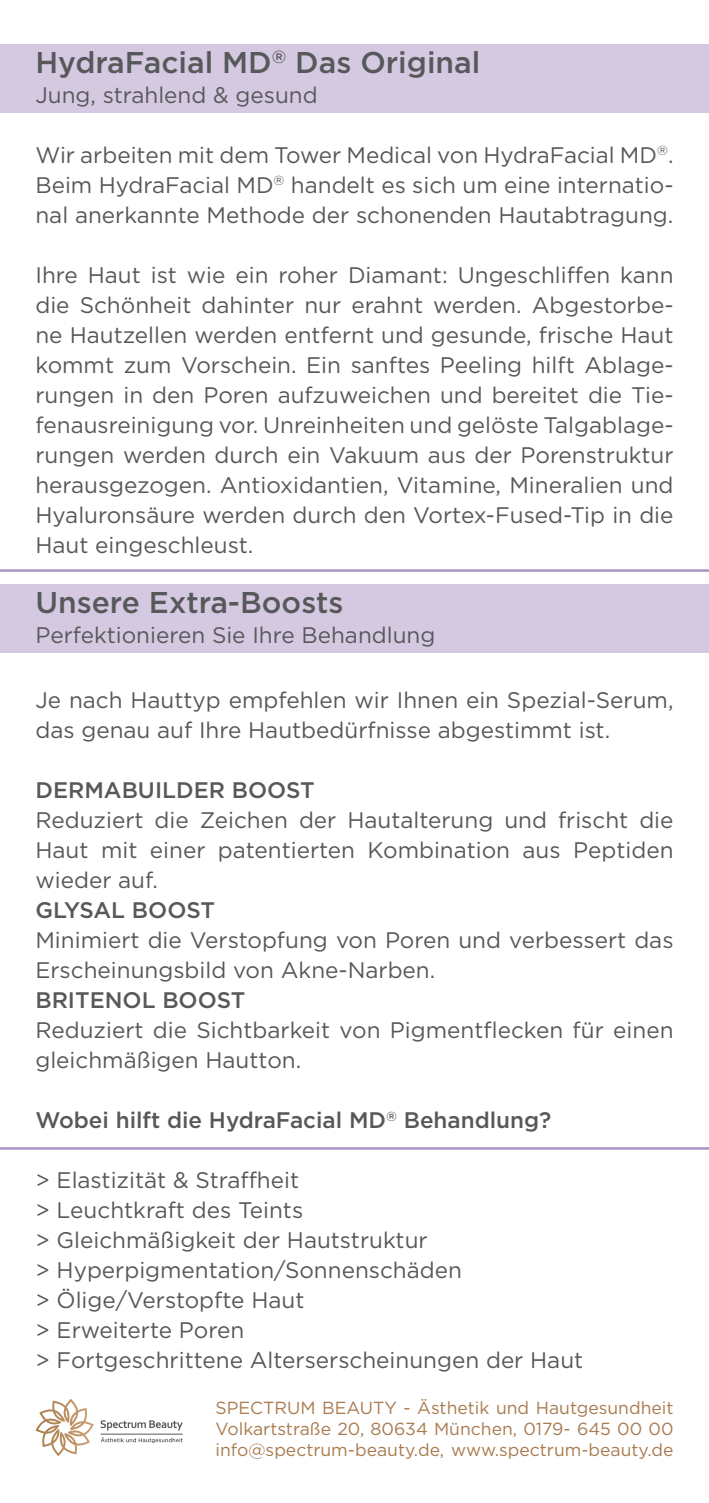
<style>
.page{position:relative;width:709px;height:1503px;background:#fff}
.page>*{position:absolute;margin:0;border:0;box-sizing:border-box;transform-origin:0 0}
.t1{font:500 30px "Gotham";color:#57585a}
.t2{font:22.5px/30px "Gotham";color:#57585a;text-align:justify}
.t3{font:500 22.5px "Gotham";color:#57585a}
.t4{font:17.5px "Gotham";color:#a97b50}
</style>
<div class="page">
<div style="left:0;top:44px;width:709px;height:68px;background:#d5c9e2"></div>
<svg style="left:0;top:569px;width:709px;height:580px"></svg>
<svg style="left:35px;top:1399px;width:59px;height:57px"></svg>
<svg style="left:101px;top:1420px;width:82px;height:10px"></svg>
<hr style="left:101px;top:1433px;width:82px;height:1px;background:#57585a">
<svg style="left:101px;top:1437px;width:82px;height:5px"></svg>
<p class="t1" style="left:35px;top:45px;width:446px">HydraFacial MD<sup>®</sup> Das Original</p>
<p class="t2" style="left:35px;top:79px;width:284px">Jung, strahlend &amp; gesund</p>
<p class="t2" style="left:35px;top:139px;width:639px">Wir arbeiten mit dem Tower Medical von HydraFacial MD<sup>®</sup>.<br>Beim HydraFacial MD<sup>®</sup> handelt es sich um eine internatio&shy;nal anerkannte Methode der schonenden Hautabtragung.</p>
<p class="t2" style="left:35px;top:259px;width:639px">Ihre Haut ist wie ein roher Diamant: Ungeschliffen kann die Schönheit dahinter nur erahnt werden. Abgestorbe&shy;ne Hautzellen werden entfernt und gesunde, frische Haut kommt zum Vorschein. Ein sanftes Peeling hilft Ablage&shy;rungen in den Poren aufzuweichen und bereitet die Tie&shy;fenausreinigung vor. Unreinheiten und gelöste Talgablage&shy;rungen werden durch ein Vakuum aus der Porenstruktur herausgezogen. Antioxidantien, Vitamine, Mineralien und Hyaluronsäure werden durch den Vortex-Fused-Tip in die Haut eingeschleust.</p>
<p class="t1" style="left:35px;top:585px;width:309px">Unsere Extra-Boosts</p>
<p class="t2" style="left:35px;top:619px;width:401px">Perfektionieren Sie Ihre Behandlung</p>
<p class="t2" style="left:35px;top:684px;width:639px">Je nach Hauttyp empfehlen wir Ihnen ein Spezial-Serum, das genau auf Ihre Hautbedürfnisse abgestimmt ist.</p>
<p class="t3" style="left:35px;top:777px;width:281px">DERMABUILDER BOOST</p>
<p class="t2" style="left:35px;top:804px;width:639px">Reduziert die Zeichen der Hautalterung und frischt die Haut mit einer patentierten Kombination aus Peptiden wieder auf.</p>
<p class="t3" style="left:35px;top:897px;width:181px">GLYSAL BOOST</p>
<p class="t2" style="left:35px;top:924px;width:639px">Minimiert die Verstopfung von Poren und verbessert das<br>Erscheinungsbild von Akne-Narben.</p>
<p class="t3" style="left:35px;top:987px;width:211px">BRITENOL BOOST</p>
<p class="t2" style="left:35px;top:1014px;width:639px">Reduziert die Sichtbarkeit von Pigmentflecken für einen gleichmäßigen Hautton.</p>
<p class="t3" style="left:35px;top:1107px;width:517px">Wobei hilft die HydraFacial MD<sup>®</sup> Behandlung?</p>
<p class="t2" style="left:35px;top:1164px;width:265px">&gt; Elastizität &amp; Straffheit</p>
<p class="t2" style="left:35px;top:1194px;width:269px">&gt; Leuchtkraft des Teints</p>
<p class="t2" style="left:35px;top:1224px;width:394px">&gt; Gleichmäßigkeit der Hautstruktur</p>
<p class="t2" style="left:35px;top:1254px;width:428px">&gt; Hyperpigmentation/Sonnenschäden</p>
<p class="t2" style="left:35px;top:1284px;width:270px">&gt; Ölige/Verstopfte Haut</p>
<p class="t2" style="left:35px;top:1314px;width:210px">&gt; Erweiterte Poren</p>
<p class="t2" style="left:35px;top:1344px;width:549px">&gt; Fortgeschrittene Alterserscheinungen der Haut</p>
<p class="t4" style="left:215px;top:1398px;width:459px">SPECTRUM BEAUTY - Ästhetik und Hautgesundheit</p>
<p class="t4" style="left:215px;top:1419px;width:459px">Volkartstraße 20, 80634 München, 0179- 645 00 00</p>
<p class="t4" style="left:215px;top:1440px;width:459px">info@spectrum-beauty.de, www.spectrum-beauty.de</p>
</div>
